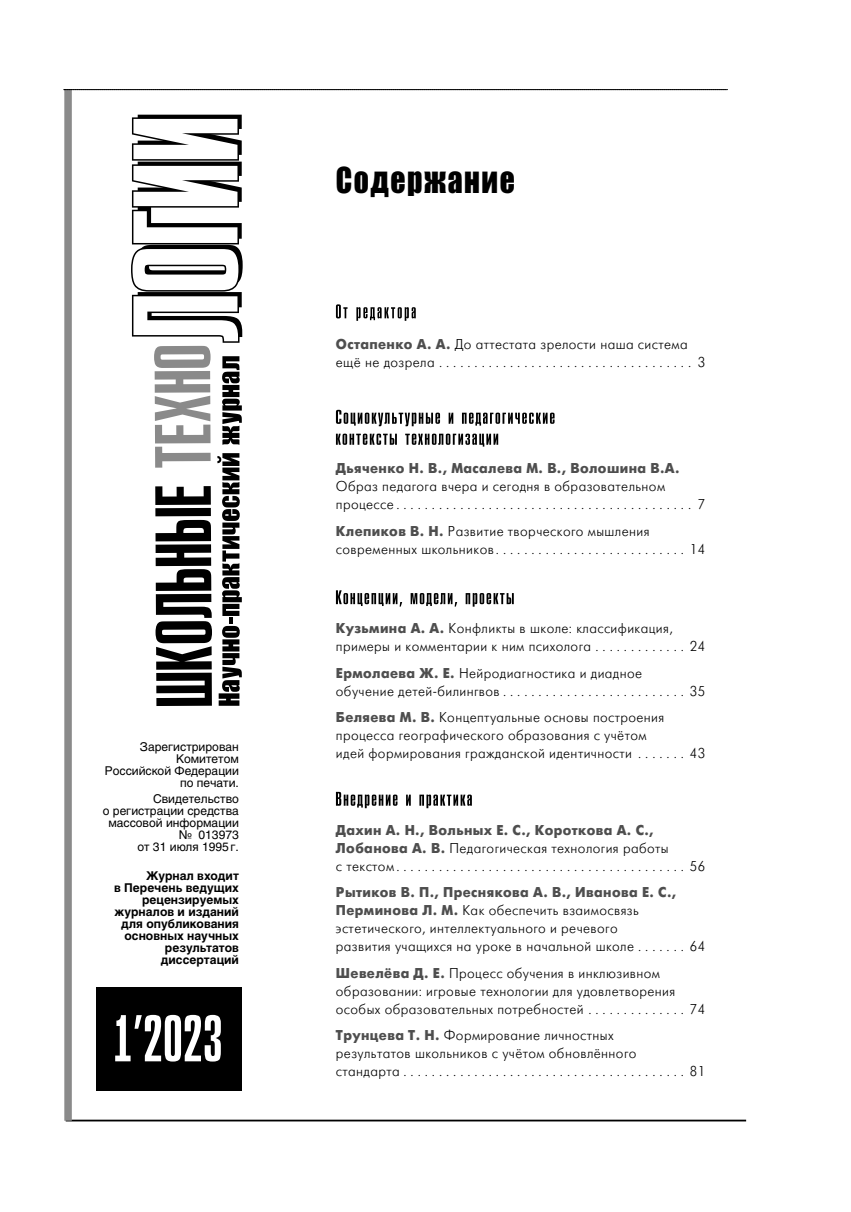
<style>
.page{position:relative;width:851px;height:1212px;background:#fff}
.page>*{position:absolute;margin:0;border:0;box-sizing:border-box;transform-origin:0 0}
.t1{font:33px "Impact";letter-spacing:.05em;color:#000;scale:.9 1}
.t2{font:14.25px/18px "Futuris C";letter-spacing:.03em;color:#000;scale:.95 1}
.t3{font:700 14.25px "Futuris C";letter-spacing:.03em;color:#4e4e4e;scale:.95 1}
.t4{font:12px/12px "Helios";color:#000;text-align:right}
.t5{font:700 12px/12px "Helios";color:#000;text-align:right}
.s1{font-weight:700;color:#4e4e4e}
</style>
<div class="page">
<hr style="left:66px;top:1119px;width:680px;height:2px;background:#000">
<div style="left:64px;top:89px;width:8px;height:1032px;background:#8a8a8a"></div>
<svg style="left:64px;top:89px;width:663px;height:1px"></svg>
<svg style="left:336px;top:304px;width:79px;height:17px"></svg>
<svg style="left:336px;top:410px;width:218px;height:16px"></svg>
<svg style="left:336px;top:434px;width:162px;height:13px"></svg>
<svg style="left:336px;top:590px;width:177px;height:17px"></svg>
<svg style="left:336px;top:792px;width:136px;height:16px"></svg>
<div style="left:97px;top:987px;width:145px;height:104px;background:#000"></div>
<svg style="left:131px;top:115px;width:112px;height:591px"></svg>
<svg style="left:115px;top:1015px;width:106px;height:47px"></svg>
<p class="t4" style="left:105px;top:742px;width:135px">Зарегистрирован<br>Комитетом<br>Российской Федерации по печати.</p>
<p class="t4" style="left:103px;top:794px;width:138px">Свидетельство<br>о регистрации средства массовой информации № 013973<br>от 31 июля 1995 г.</p>
<p class="t5" style="left:114px;top:870px;width:126px">Журнал входит<br>в Перечень ведущих рецензируемых журналов и изданий для опубликования основных научных результатов диссертаций</p>
<h1 class="t1" style="left:336px;top:170px;width:200px">Содержание</h1>
<p class="t2" style="left:336px;top:335px;width:390px"><span class="s1">Остапенко А. А.</span> До аттестата зрелости наша система ещё не дозрела . . . . . . . . . . . . . . . . . . . . . . . . . . . . . . . . . . . . 3</p>
<p class="t3" style="left:336px;top:460px;width:363px">Дьяченко Н. В., Масалева М. В., Волошина В.А.</p>
<p class="t2" style="left:336px;top:477px;width:390px">Образ педагога вчера и сегодня в образовательном процессе . . . . . . . . . . . . . . . . . . . . . . . . . . . . . . . . . . . . . . . . . . 7</p>
<p class="t2" style="left:336px;top:522px;width:390px"><span class="s1">Клепиков В. Н.</span> Развитие творческого мышления современных школьников . . . . . . . . . . . . . . . . . . . . . . . . . . . 14</p>
<p class="t2" style="left:336px;top:619px;width:390px"><span class="s1">Кузьмина А. А.</span> Конфликты в школе: классификация, примеры и комментарии к ним психолога . . . . . . . . . . . . . 24</p>
<p class="t2" style="left:336px;top:664px;width:390px"><span class="s1">Ермолаева Ж. Е.</span> Нейродиагностика и диадное<br>обучение детей-билингвов . . . . . . . . . . . . . . . . . . . . . . . . . . 35</p>
<p class="t2" style="left:336px;top:708px;width:390px"><span class="s1">Беляева М. В.</span> Концептуальные основы построения процесса географического образования с учётом<br>идей формирования гражданской идентичности . . . . . . . 43</p>
<p class="t2" style="left:336px;top:821px;width:390px"><span class="s1">Дахин А. Н., Вольных Е. С., Короткова А. С.,<br>Лобанова А. В.</span> Педагогическая технология работы<br>с текстом . . . . . . . . . . . . . . . . . . . . . . . . . . . . . . . . . . . . . . . . . 56</p>
<p class="t2" style="left:336px;top:883px;width:390px"><span class="s1">Рытиков В. П., Преснякова А. В., Иванова Е. С., Перминова Л. М.</span> Как обеспечить взаимосвязь эстетического, интеллектуального и речевого<br>развития учащихся на уроке в начальной школе . . . . . . . 64</p>
<p class="t2" style="left:336px;top:964px;width:390px"><span class="s1">Шевелёва Д. Е.</span> Процесс обучения в инклюзивном образовании: игровые технологии для удовлетворения особых образовательных потребностей . . . . . . . . . . . . . . 74</p>
<p class="t2" style="left:336px;top:1026px;width:390px"><span class="s1">Трунцева Т. Н.</span> Формирование личностных<br>результатов школьников с учётом обновлённого<br>стандарта . . . . . . . . . . . . . . . . . . . . . . . . . . . . . . . . . . . . . . . . 81</p>
</div>
